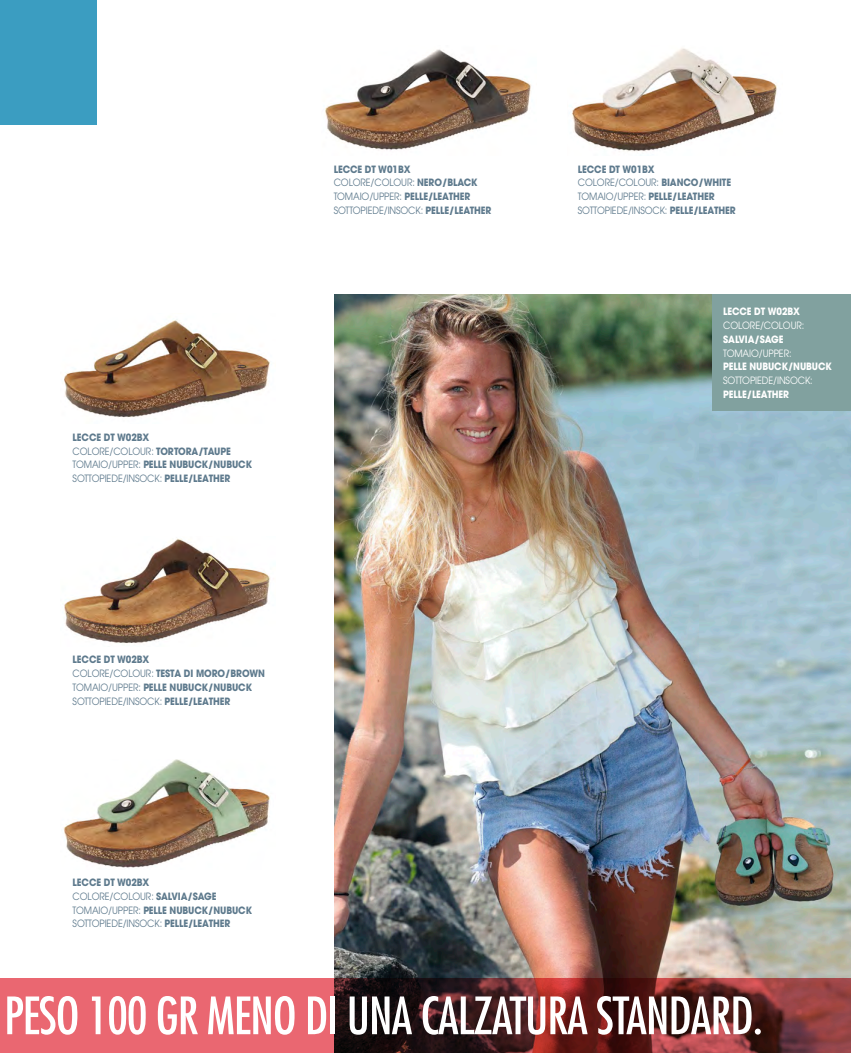
<style>
.page{position:relative;width:851px;height:1053px;background:#fff}
.page>*{position:absolute;margin:0;border:0;box-sizing:border-box;transform-origin:0 0}
.t1{font:condensed 50px "Futura";letter-spacing:-.02em;color:#fff}
.t2{font:700 10px/13.8px "Avant Garde";letter-spacing:-.01em;color:#5e7a8d;scale:.9 1}
.t3{font:700 10px "Avant Garde";letter-spacing:-.01em;color:#fff;scale:.9 1}
.t4{font:10px "Avant Garde";letter-spacing:-.01em;color:#fff;scale:.9 1}
.s1{font-weight:400}
</style>
<div class="page">
<img style="left:334px;top:294px;width:516px;height:684px">
<img style="left:325px;top:49px;width:206px;height:102px">
<img style="left:570px;top:48px;width:207px;height:104px">
<img style="left:64px;top:319px;width:206px;height:99px">
<img style="left:64px;top:538px;width:206px;height:105px">
<img style="left:63px;top:759px;width:207px;height:109px">
<div style="left:0;top:0;width:96px;height:125px;background:#3b9dc1"></div>
<svg style="left:0;top:978px;width:850px;height:74px;background:#903c40"></svg>
<div style="left:712px;top:294px;width:138px;height:117px;background:#81a19f"></div>
<p class="t2" style="left:333px;top:162px;width:177px">LECCE DT W01BX<br><span class="s1">COLORE/COLOUR:</span> NERO/BLACK<br><span class="s1">TOMAIO/UPPER:</span> PELLE/LEATHER<br><span class="s1">SOTTOPIEDE/INSOCK:</span> PELLE/LEATHER</p>
<p class="t2" style="left:578px;top:162px;width:177px">LECCE DT W01BX<br><span class="s1">COLORE/COLOUR:</span> BIANCO/WHITE<br><span class="s1">TOMAIO/UPPER:</span> PELLE/LEATHER<br><span class="s1">SOTTOPIEDE/INSOCK:</span> PELLE/LEATHER</p>
<p class="t2" style="left:73px;top:430px;width:201px">LECCE DT W02BX<br><span class="s1">COLORE/COLOUR:</span> TORTORA/TAUPE<br><span class="s1">TOMAIO/UPPER:</span> PELLE NUBUCK/NUBUCK<br><span class="s1">SOTTOPIEDE/INSOCK:</span> PELLE/LEATHER</p>
<p class="t2" style="left:73px;top:652px;width:215px">LECCE DT W02BX<br><span class="s1">COLORE/COLOUR:</span> TESTA DI MORO/BROWN<br><span class="s1">TOMAIO/UPPER:</span> PELLE NUBUCK/NUBUCK<br><span class="s1">SOTTOPIEDE/INSOCK:</span> PELLE/LEATHER</p>
<p class="t2" style="left:73px;top:875px;width:201px">LECCE DT W02BX<br><span class="s1">COLORE/COLOUR:</span> SALVIA/SAGE<br><span class="s1">TOMAIO/UPPER:</span> PELLE NUBUCK/NUBUCK<br><span class="s1">SOTTOPIEDE/INSOCK:</span> PELLE/LEATHER</p>
<p class="t3" style="left:723px;top:305px;width:87px">LECCE DT W02BX</p>
<p class="t4" style="left:723px;top:319px;width:92px">COLORE/COLOUR:</p>
<p class="t3" style="left:723px;top:332px;width:69px">SALVIA/SAGE</p>
<p class="t4" style="left:723px;top:347px;width:77px">TOMAIO/UPPER:</p>
<p class="t3" style="left:723px;top:360px;width:122px">PELLE NUBUCK/NUBUCK</p>
<p class="t4" style="left:723px;top:374px;width:101px">SOTTOPIEDE/INSOCK:</p>
<p class="t3" style="left:723px;top:387px;width:75px">PELLE/LEATHER</p>
<h1 class="t1" style="left:4px;top:984px;width:760px">PESO 100 GR MENO DI UNA CALZATURA STANDARD.</h1>
</div>
